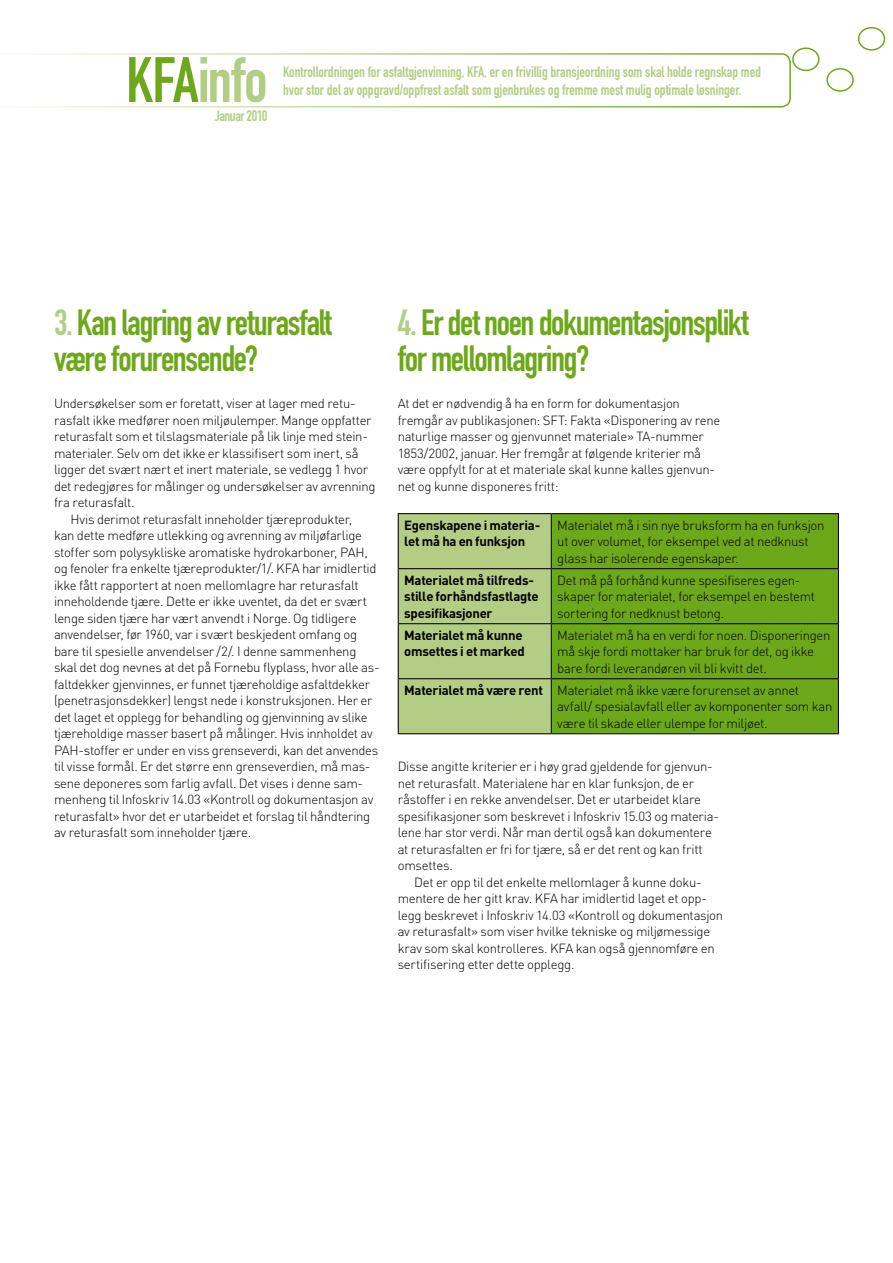
<style>
.page{position:relative;width:893px;height:1263px;background:#fff}
.page>*{position:absolute;margin:0;border:0;box-sizing:border-box;transform-origin:0 0}
.t1{font:63px "DIN Engschrift Std";letter-spacing:-.015em;color:#b3cd85}
.t2{font:36px/36px "DIN Engschrift Std";letter-spacing:-.04em;color:#6da81a}
.t3{font:15px "DIN Engschrift Std";letter-spacing:-.005em;color:#b3cd85}
.t4{font:15px "DIN Engschrift Std";letter-spacing:-.025em;color:#b3cd85}
.t5{font:300 13.2px/16.5px "DINOT";letter-spacing:-.025em;color:#000}
.t6{font:700 13.2px/16.5px "DINOT";letter-spacing:-.02em;color:#000}
.s1{color:#6da81a}
.s2{color:#b3cd85}
.s3{font-weight:700}
</style>
<div class="page">
<svg style="left:18px;top:53px;width:773px;height:55px"></svg>
<div style="left:826px;top:68px;width:28px;height:24px;border:2px solid #6da81a;border-radius:50%"></div>
<div style="left:792px;top:47px;width:27px;height:24px;border:2px solid #6da81a;border-radius:50%"></div>
<div style="left:858px;top:27px;width:27px;height:24px;border:2px solid #6da81a;border-radius:50%"></div>
<div style="left:399px;top:514px;width:152px;height:219px;background:#b3cd85"></div>
<div style="left:552px;top:514px;width:286px;height:219px;background:#6da81a"></div>
<hr style="left:398px;top:513px;width:153px;height:1px;background:#000">
<hr style="left:398px;top:514px;width:1px;height:54px;background:#000">
<hr style="left:551px;top:513px;width:288px;height:1px;background:#000">
<hr style="left:551px;top:514px;width:1px;height:54px;background:#000">
<hr style="left:838px;top:514px;width:1px;height:54px;background:#000">
<hr style="left:398px;top:568px;width:153px;height:1px;background:#000">
<hr style="left:398px;top:569px;width:1px;height:54px;background:#000">
<hr style="left:551px;top:568px;width:288px;height:1px;background:#000">
<hr style="left:551px;top:569px;width:1px;height:54px;background:#000">
<hr style="left:838px;top:569px;width:1px;height:54px;background:#000">
<hr style="left:398px;top:623px;width:153px;height:1px;background:#000">
<hr style="left:398px;top:624px;width:1px;height:54px;background:#000">
<hr style="left:551px;top:623px;width:288px;height:1px;background:#000">
<hr style="left:551px;top:624px;width:1px;height:54px;background:#000">
<hr style="left:838px;top:624px;width:1px;height:54px;background:#000">
<hr style="left:398px;top:678px;width:153px;height:1px;background:#000">
<hr style="left:398px;top:679px;width:1px;height:54px;background:#000">
<hr style="left:551px;top:678px;width:288px;height:1px;background:#000">
<hr style="left:551px;top:679px;width:1px;height:54px;background:#000">
<hr style="left:838px;top:679px;width:1px;height:54px;background:#000">
<hr style="left:398px;top:733px;width:153px;height:1px;background:#000">
<hr style="left:551px;top:733px;width:288px;height:1px;background:#000">
<h1 class="t1" style="left:126px;top:43px;width:143px"><span class="s1">KFA</span>info</h1>
<p class="t4" style="left:215px;top:107px;width:54px">Januar 2010</p>
<p class="t3" style="left:283px;top:63px;width:479px">Kontrollordningen for asfaltgjenvinning, KFA, er en frivillig bransjeordning som skal holde regnskap med</p>
<p class="t3" style="left:283px;top:81px;width:460px">hvor stor del av oppgravd/oppfrest asfalt som gjenbrukes og fremme mest mulig optimale løsninger.</p>
<h2 class="t2" style="left:54px;top:304px;width:279px"><span class="s2">3.</span> Kan lagring av returasfalt være forurensende?</h2>
<p class="t5" style="left:54px;top:395px;width:303px">Undersøkelser som er foretatt, viser at lager med retu-</p>
<p class="t5" style="left:54px;top:411px;width:319px">rasfalt ikke medfører noen miljøulemper. Mange oppfatter</p>
<p class="t5" style="left:54px;top:427px;width:316px">returasfalt som et tilslagsmateriale på lik linje med stein-</p>
<p class="t5" style="left:54px;top:444px;width:306px">materialer. Selv om det ikke er klassifisert som inert, så</p>
<p class="t5" style="left:54px;top:460px;width:316px">ligger det svært nært et inert materiale, se vedlegg 1 hvor</p>
<p class="t5" style="left:54px;top:477px;width:323px">det redegjøres for målinger og undersøkelser av avrenning</p>
<p class="t5" style="left:54px;top:493px;width:82px">fra returasfalt.</p>
<p class="t5" style="left:70px;top:510px;width:283px">Hvis derimot returasfalt inneholder tjæreprodukter,</p>
<p class="t5" style="left:54px;top:526px;width:310px">kan dette medføre utlekking og avrenning av miljøfarlige</p>
<p class="t5" style="left:54px;top:543px;width:315px">stoffer som polysykliske aromatiske hydrokarboner, PAH,</p>
<p class="t5" style="left:54px;top:559px;width:324px">og fenoler fra enkelte tjæreprodukter/1/. KFA har imidlertid</p>
<p class="t5" style="left:54px;top:576px;width:306px">ikke fått rapportert at noen mellomlagre har returasfalt</p>
<p class="t5" style="left:54px;top:592px;width:315px">inneholdende tjære. Dette er ikke uventet, da det er svært</p>
<p class="t5" style="left:54px;top:609px;width:304px">lenge siden tjære har vært anvendt i Norge. Og tidligere</p>
<p class="t5" style="left:54px;top:625px;width:305px">anvendelser, før 1960, var i svært beskjedent omfang og</p>
<p class="t5" style="left:54px;top:642px;width:304px">bare til spesielle anvendelser /2/. I denne sammenheng</p>
<p class="t5" style="left:54px;top:658px;width:327px">skal det dog nevnes at det på Fornebu flyplass, hvor alle as-</p>
<p class="t5" style="left:54px;top:675px;width:318px">faltdekker gjenvinnes, er funnet tjæreholdige asfaltdekker</p>
<p class="t5" style="left:54px;top:691px;width:320px">(penetrasjonsdekker) lengst nede i konstruksjonen. Her er</p>
<p class="t5" style="left:54px;top:708px;width:315px">det laget et opplegg for behandling og gjenvinning av slike</p>
<p class="t5" style="left:54px;top:724px;width:320px">tjæreholdige masser basert på målinger. Hvis innholdet av</p>
<p class="t5" style="left:54px;top:741px;width:326px">PAH-stoffer er under en viss grenseverdi, kan det anvendes</p>
<p class="t5" style="left:54px;top:757px;width:318px">til visse formål. Er det større enn grenseverdien, må mas-</p>
<p class="t5" style="left:54px;top:774px;width:311px">sene deponeres som farlig avfall. Det vises i denne sam-</p>
<p class="t5" style="left:54px;top:790px;width:321px">menheng til Infoskriv 14.03 «Kontroll og dokumentasjon av</p>
<p class="t5" style="left:54px;top:807px;width:318px">returasfalt» hvor det er utarbeidet et forslag til håndtering</p>
<p class="t5" style="left:54px;top:823px;width:199px">av returasfalt som inneholder tjære.</p>
<h2 class="t2" style="left:398px;top:304px;width:353px"><span class="s2">4.</span> Er det noen dokumentasjonsplikt for mellomlagring?</h2>
<p class="t5" style="left:398px;top:395px;width:324px">At det er nødvendig å ha en form for dokumentasjon fremgår av publikasjonen: SFT: Fakta «Disponering av rene naturlige masser og gjenvunnet materiale» TA-nummer 1853/2002, januar. Her fremgår at følgende kriterier må være oppfylt for at et materiale skal kunne kalles gjenvun&shy;net og kunne disponeres fritt:</p>
<p class="t6" style="left:404px;top:516px;width:138px">Egenskapene i materia&shy;let må ha en funksjon</p>
<p class="t5" style="left:557px;top:516px;width:269px">Materialet må i sin nye bruksform ha en funksjon ut over volumet, for eksempel ved at nedknust glass har isolerende egenskaper.</p>
<p class="t6" style="left:404px;top:571px;width:136px">Materialet må tilfreds&shy;stille forhåndsfastlagte spesifikasjoner</p>
<p class="t5" style="left:557px;top:571px;width:259px">Det må på forhånd kunne spesifiseres egen&shy;skaper for materialet, for eksempel en bestemt sortering for nedknust betong.</p>
<p class="t6" style="left:404px;top:626px;width:122px">Materialet må kunne omsettes i et marked</p>
<p class="t5" style="left:557px;top:626px;width:275px">Materialet må ha en verdi for noen. Disponeringen må skje fordi mottaker har bruk for det, og ikke bare fordi leverandøren vil bli kvitt det.</p>
<p class="t5" style="left:557px;top:681px;width:277px;text-indent:-153px"><span class="s3">Materialet må være rent</span> Materialet må ikke være forurenset av annet avfall/ spesialavfall eller av komponenter som kan være til skade eller ulempe for miljøet.</p>
<p class="t5" style="left:398px;top:757px;width:323px">Disse angitte kriterier er i høy grad gjeldende for gjenvun&shy;net returasfalt. Materialene har en klar funksjon, de er råstoffer i en rekke anvendelser. Det er utarbeidet klare spesifikasjoner som beskrevet i Infoskriv 15.03 og materia&shy;lene har stor verdi. Når man dertil også kan dokumentere at returasfalten er fri for tjære, så er det rent og kan fritt omsettes.</p>
<p class="t5" style="left:398px;top:873px;width:327px;text-indent:17px">Det er opp til det enkelte mellomlager å kunne doku&shy;mentere de her gitt krav. KFA har imidlertid laget et opp&shy;legg beskrevet i Infoskriv 14.03 «Kontroll og dokumentasjon av returasfalt» som viser hvilke tekniske og miljømessige krav som skal kontrolleres. KFA kan også gjennomføre en sertifisering etter dette opplegg.</p>
</div>
